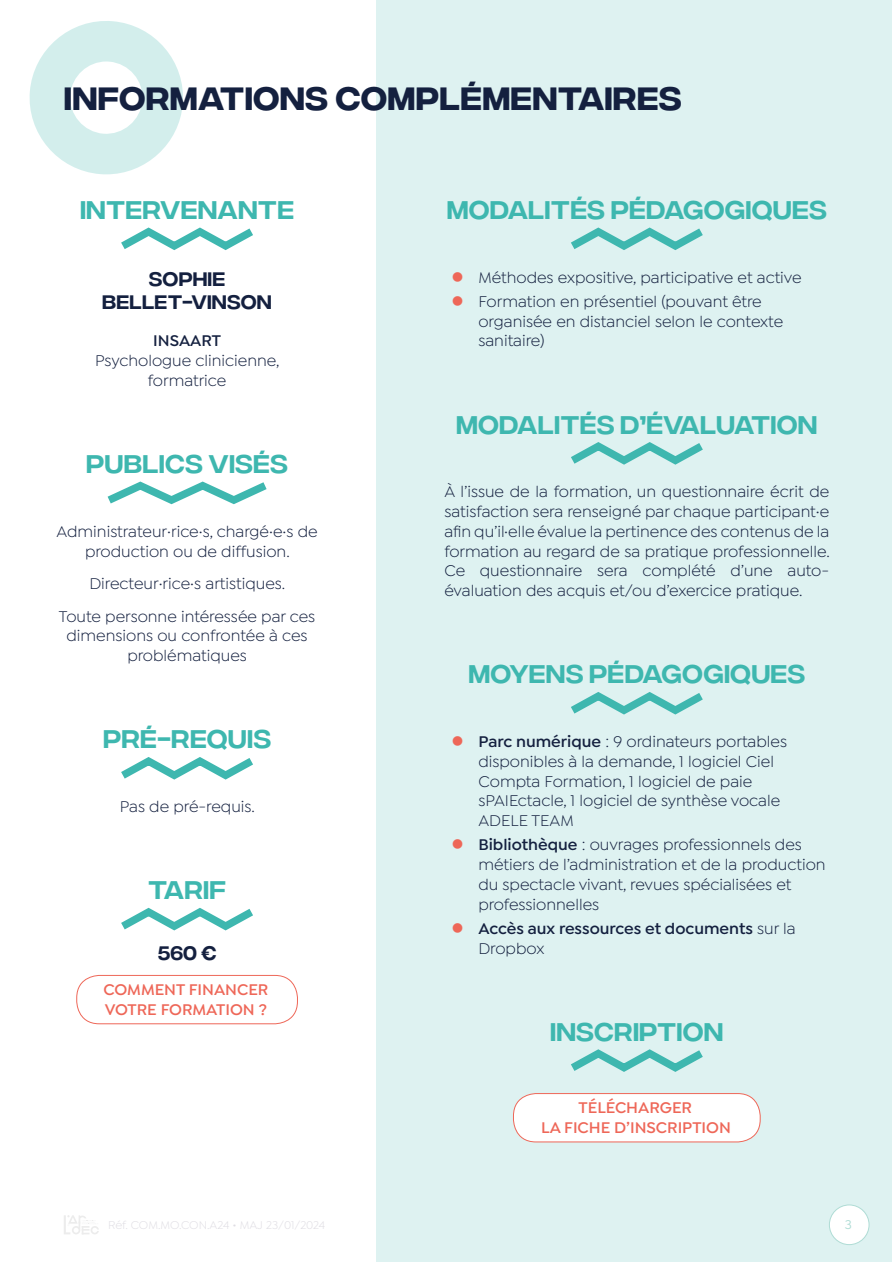
<style>
.page{position:relative;width:893px;height:1263px;background:#fff}
.page>*{position:absolute;margin:0;border:0;box-sizing:border-box;transform-origin:0 0}
.t1{font:500 32.25px "Integral CF";letter-spacing:.01em;color:#14203f}
.t2{font:25.5px "Integral CF";letter-spacing:.01em;color:#3eb7af}
.t3{font:19.5px "Integral CF";color:#14203f}
.t4{font:16.5px/19.8px "Isidora Sans";color:#14203f}
.t5{font:600 16.5px/19.8px "Isidora Sans";color:#ee6758;text-align:center}
.t6{font:600 16.5px/19.8px "Isidora Sans";color:#14203f}
.t7{font:500 13.5px "Isidora Sans";color:#afdcd5}
.t8{font:12px "Isidora Sans";letter-spacing:-.005em;color:#dfdde3}
.s1{font-weight:600}
.s2{font-weight:400}
</style>
<div class="page">
<div style="left:376px;top:1px;width:516px;height:1261px;background:#def2f1"></div>
<svg style="left:64px;top:1215px;width:35px;height:19px"></svg>
<div style="left:829px;top:1205px;width:40px;height:39px;background:#fff;border-radius:50%"></div>
<div style="left:829px;top:1205px;width:40px;height:40px;border:1px solid #afdcd5;border-radius:50%"></div>
<svg style="left:29px;top:21px;width:154px;height:153px"></svg>
<svg style="left:571px;top:442px;width:132px;height:23px"></svg>
<svg style="left:571px;top:227px;width:132px;height:23px"></svg>
<svg style="left:121px;top:227px;width:132px;height:23px"></svg>
<svg style="left:571px;top:692px;width:132px;height:23px"></svg>
<svg style="left:571px;top:1049px;width:132px;height:23px"></svg>
<div style="left:513px;top:1093px;width:247px;height:49px;background:#fff;border-radius:23px"></div>
<div style="left:513px;top:1093px;width:248px;height:49px;border:1px solid #ee6758;border-radius:23px"></div>
<svg style="left:121px;top:757px;width:132px;height:23px"></svg>
<svg style="left:107px;top:481px;width:160px;height:24px"></svg>
<svg style="left:121px;top:907px;width:132px;height:24px"></svg>
<div style="left:76px;top:975px;width:222px;height:49px;border:1px solid #ee6758;border-radius:23px"></div>
<h1 class="t1" style="left:64px;top:80px;width:619px">INFORMATIONS COMPLÉMENTAIRES</h1>
<h2 class="t2" style="left:80px;top:196px;width:216px">INTERVENANTE</h2>
<p class="t3" style="left:149px;top:269px;width:14px">SOPHIE</p>
<p class="t3" style="left:102px;top:292px;width:29px">BELLET</p>
<p class="t3" style="left:182px;top:292px;width:24px">-VINSON</p>
<p class="t6" style="left:153px;top:331px;width:11px">INSAART</p>
<p class="t4" style="left:95px;top:351px;width:186px;text-align:center">Psychologue clinicienne, formatrice</p>
<h2 class="t2" style="left:86px;top:450px;width:203px">PUBLICS VISÉS</h2>
<p class="t4" style="left:57px;top:521px;width:263px;text-align:center">Administrateur·rice·s, chargé·e·s de production ou de diffusion.</p>
<p class="t4" style="left:59px;top:567px;width:258px;line-height:32.5px;text-align:center">Directeur·rice·s artistiques.<br>Toute personne intéressée par ces</p>
<p class="t4" style="left:67px;top:626px;width:243px;text-align:center">dimensions ou confrontée à ces problématiques</p>
<h2 class="t2" style="left:103px;top:725px;width:170px">PRÉ-REQUIS</h2>
<p class="t4" style="left:120px;top:797px;width:137px">Pas de pré-requis.</p>
<h2 class="t2" style="left:148px;top:876px;width:78px">TARIF</h2>
<p class="t3" style="left:158px;top:942px;width:60px">560 €</p>
<p class="t5" style="left:103px;top:980px;width:167px;text-align:left">Comment financer votre formation ?</p>
<h2 class="t2" style="left:447px;top:196px;width:382px">MODALITÉS PÉDAGOGIQUES</h2>
<p class="t4" style="left:478px;top:265px;width:325px;line-height:24px">Méthodes expositive, participative et active<br>Formation en présentiel (pouvant être</p>
<p class="t4" style="left:478px;top:311px;width:306px">organisée en distanciel selon le contexte sanitaire)</p>
<h2 class="t2" style="left:456px;top:411px;width:363px">MODALITÉS D’ÉVALUATION</h2>
<p class="t4" style="left:444px;top:482px;width:387px;text-align:justify">À l’issue de la formation, un questionnaire écrit de satisfaction sera renseigné par chaque participant·e afin qu’il·elle évalue la pertinence des contenus de la formation au regard de sa pratique professionnelle.<br>Ce questionnaire sera complété d’une auto&shy;évaluation des acquis et/ou d’exercice pratique.</p>
<h2 class="t2" style="left:468px;top:660px;width:20px">MOYENS</h2>
<h2 class="t2" style="left:589px;top:660px;width:19px">PÉDAGOGIQUES</h2>
<p class="t4" style="left:478px;top:732px;width:310px"><span class="s1">Parc numérique</span> : 9 ordinateurs portables disponibles à la demande, 1 logiciel Ciel Compta Formation, 1 logiciel de paie sPAIEctacle, 1 logiciel de synthèse vocale ADELE TEAM</p>
<p class="t4" style="left:478px;top:835px;width:349px"><span class="s1">Bibliothèque</span> : ouvrages professionnels des métiers de l’administration et de la production du spectacle vivant, revues spécialisées et professionnelles</p>
<p class="t6" style="left:478px;top:918px;width:319px">Accès aux ressources et documents <span class="s2">sur la<br>Dropbox</span></p>
<h2 class="t2" style="left:550px;top:1018px;width:175px">INSCRIPTION</h2>
<p class="t5" style="left:541px;top:1098px;width:191px">Télécharger<br>la fiche d’inscription</p>
<p class="t8" style="left:108px;top:1219px;width:218px">Réf. COM.MO.CON.A24 • MAJ 23/01/2024</p>
<p class="t7" style="left:845px;top:1217px;width:9px">3</p>
</div>
